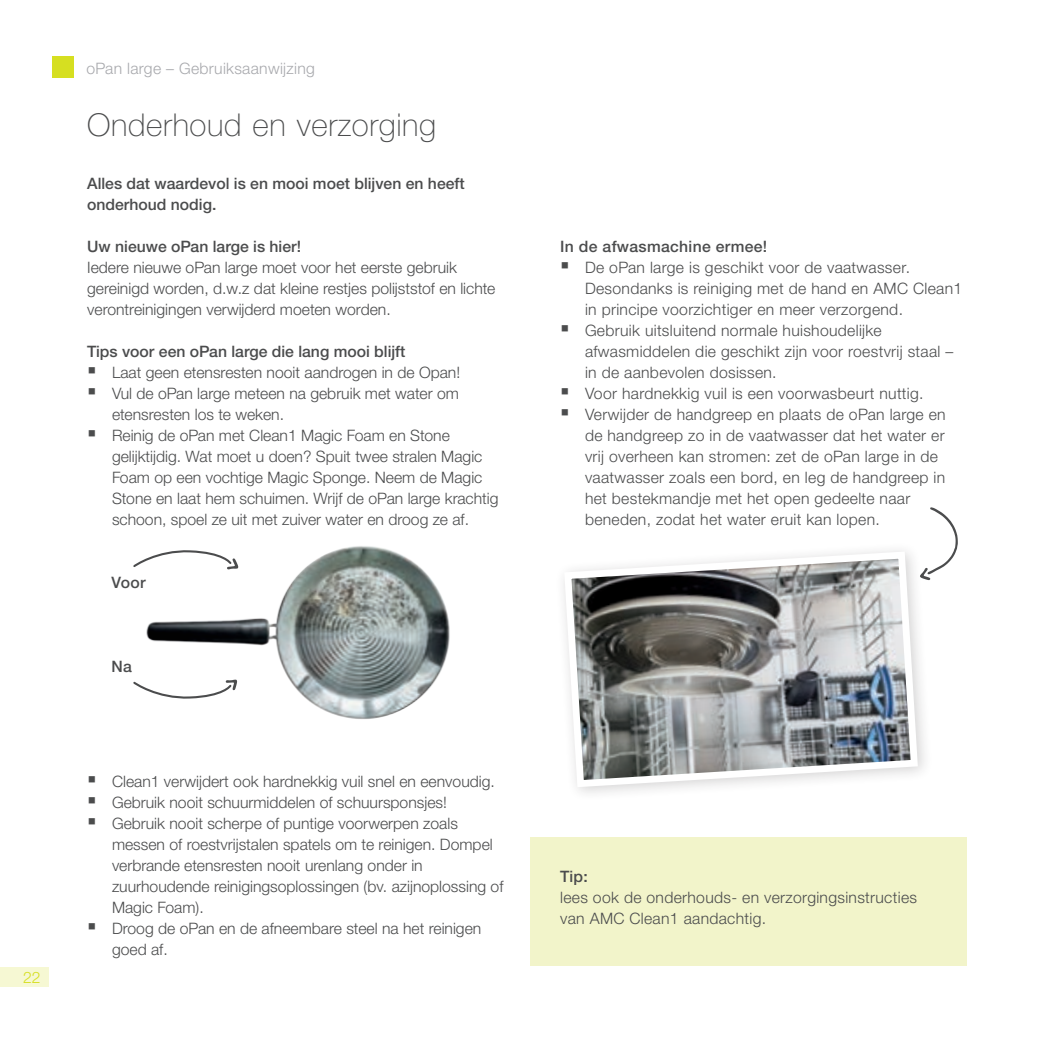
<style>
.page{position:relative;width:1041px;height:1041px;background:#fff}
.page>*{position:absolute;margin:0;border:0;box-sizing:border-box;transform-origin:0 0}
.t1{font:100 31.5px "Helvetica Neue LTW1 G";letter-spacing:.02em;color:#4b4c4d}
.t2{font:300 15.75px/21px "Helvetica Neue LTW1 G";color:#4b4c4d}
.t3{font:300 15.75px/21px "Helvetica Neue LTW1 G";letter-spacing:.02em;color:#4b4c4d}
.t4{font:500 15.75px/21px "Helvetica Neue LTW1 G";color:#4b4c4d}
.t5{font:300 15.75px "Helvetica Neue LTW1 G";letter-spacing:.02em;color:#a8a9ad}
.t6{font:500 15.75px "Helvetica Neue LTW1 G";letter-spacing:.02em;color:#4b4c4d}
.t7{font:300 15.75px "Helvetica Neue LTW1 G";color:#d6df21}
</style>
<div class="page">
<div style="left:0;top:967px;width:49px;height:20px;background:#f6f8d3"></div>
<div style="left:52px;top:56px;width:22px;height:22px;background:#d6df21"></div>
<div style="left:530px;top:837px;width:437px;height:129px;background:#f2f4ca"></div>
<img style="left:146px;top:546px;width:304px;height:173px">
<svg style="left:563px;top:550px;width:358px;height:241px"></svg>
<svg style="left:920px;top:507px;width:38px;height:73px"></svg>
<svg style="left:133px;top:550px;width:105px;height:19px"></svg>
<svg style="left:133px;top:680px;width:104px;height:19px"></svg>
<p class="t7" style="left:23px;top:968px;width:19px">22</p>
<p class="t5" style="left:86px;top:58px;width:230px">oPan large – Gebruiksaanwijzing</p>
<h1 class="t1" style="left:87px;top:106px;width:350px">Onderhoud en verzorging</h1>
<p class="t4" style="left:87px;top:172px;width:379px">Alles dat waardevol is en mooi moet blijven en heeft onderhoud nodig.</p>
<p class="t4" style="left:87px;top:235px;width:215px">Uw nieuwe oPan large is hier!</p>
<p class="t2" style="left:87px;top:256px;width:410px">Iedere nieuwe oPan large moet voor het eerste gebruik gereinigd worden, d.w.z dat kleine restjes polijststof en lichte verontreinigingen verwijderd moeten worden.</p>
<p class="t4" style="left:87px;top:340px;width:320px">Tips voor een oPan large die lang mooi blijft</p>
<p class="t2" style="left:112px;top:361px;width:388px">Laat geen etensresten nooit aandrogen in de Opan!<br>Vul de oPan large meteen na gebruik met water om etensresten los te weken.<br>Reinig de oPan met Clean1 Magic Foam en Stone gelijktijdig. Wat moet u doen? Spuit twee stralen Magic Foam op een vochtige Magic Sponge. Neem de Magic Stone en laat hem schuimen. Wrijf de oPan large krachtig schoon, spoel ze uit met zuiver water en droog ze af.</p>
<p class="t4" style="left:112px;top:571px;width:36px">Voor</p>
<p class="t4" style="left:112px;top:655px;width:22px">Na</p>
<p class="t2" style="left:112px;top:771px;width:393px">Clean1 verwijdert ook hardnekkig vuil snel en eenvoudig.<br>Gebruik nooit schuurmiddelen of schuursponsjes!<br>Gebruik nooit scherpe of puntige voorwerpen zoals messen of roestvrijstalen spatels om te reinigen. Dompel verbrande etensresten nooit urenlang onder in zuurhoudende reinigingsoplossingen (bv. azijnoplossing of Magic Foam).<br>Droog de oPan en de afneembare steel na het reinigen goed af.</p>
<p class="t6" style="left:560px;top:236px;width:209px">In de afwasmachine ermee!</p>
<p class="t3" style="left:585px;top:256px;width:379px">De oPan large is geschikt voor de vaatwasser.<br>Desondanks is reiniging met de hand en AMC Clean1 in principe voorzichtiger en meer verzorgend.<br>Gebruik uitsluitend normale huishoudelijke afwasmiddelen die geschikt zijn voor roestvrij staal – in de aanbevolen dosissen.<br>Voor hardnekkig vuil is een voorwasbeurt nuttig.<br>Verwijder de handgreep en plaats de oPan large en de handgreep zo in de vaatwasser dat het water er vrij overheen kan stromen: zet de oPan large in de vaatwasser zoals een bord, en leg de handgreep in het bestekmandje met het open gedeelte naar beneden, zodat het water eruit kan lopen.</p>
<p class="t4" style="left:560px;top:865px;width:29px">Tip:</p>
<p class="t3" style="left:560px;top:886px;width:358px">lees ook de onderhouds- en verzorgingsinstructies van AMC Clean1 aandachtig.</p>
</div>
